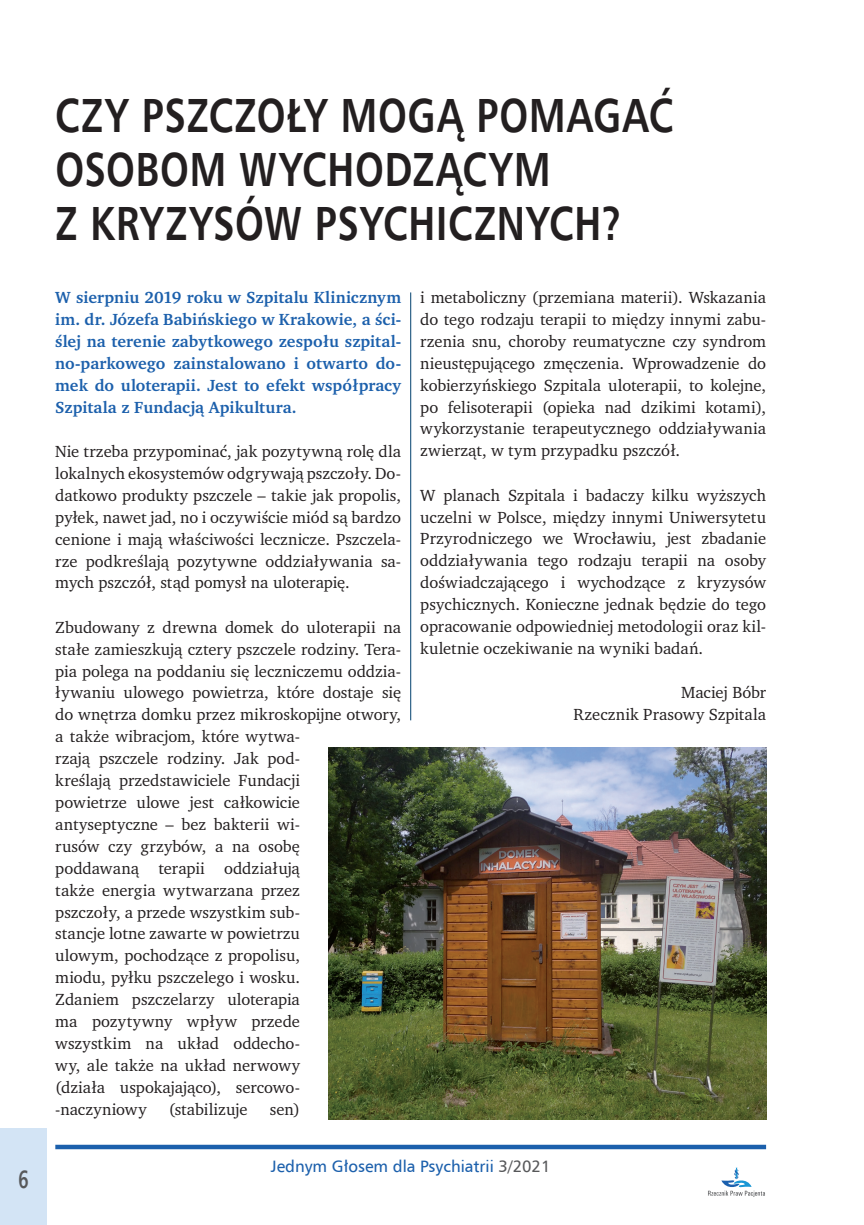
<style>
.page{position:relative;width:864px;height:1225px;background:#fff}
.page>*{position:absolute;margin:0;border:0;box-sizing:border-box;transform-origin:0 0}
.t1{font:700 48px/54px "Humnst 777 EU";letter-spacing:.02em;color:#231f20;scale:.8 1}
.t2{font:700 25.2px "Humnst 777 EU";color:#57585a;scale:.71 1}
.t3{font:16.5px/21.9px "Charter ITC Pro";color:#231f20;text-align:justify}
.t4{font:700 16.5px/21.9px "Charter ITC Pro";letter-spacing:.005em;color:#1c60ac;text-align:justify}
.t5{font:16.5px "Humnst 777 EU Normal";color:#1c60ac}
.s1{color:#57585a}
</style>
<div class="page">
<div style="left:55px;top:1144px;width:710px;height:5px;background:#1c60ac"></div>
<svg style="left:708px;top:1167px;width:56px;height:30px"></svg>
<div style="left:0;top:1127px;width:47px;height:98px;background:#d3e4f5"></div>
<img style="left:328px;top:748px;width:437px;height:371px">
<hr style="left:410px;top:292px;width:1px;height:428px;background:#02406e">
<h2 class="t2" style="left:18px;top:1163px;width:16px">6</h2>
<h1 class="t1" style="left:55px;top:88px;width:773px">CZY PSZCZOŁY MOGĄ POMAGAĆ<br>OSOBOM WYCHODZĄCYM<br>Z KRYZYSÓW PSYCHICZNYCH?</h1>
<p class="t4" style="left:55px;top:287px;width:347px">W sierpniu 2019 roku w Szpitalu Klinicznym im. dr. Józefa Babińskiego w Krakowie, a ści&shy;ślej na terenie zabytkowego zespołu szpital&shy;no-parkowego zainstalowano i otwarto do&shy;mek do uloterapii. Jest to efekt współpracy Szpitala z Fundacją Apikultura.</p>
<p class="t3" style="left:55px;top:440px;width:347px">Nie trzeba przypominać, jak pozytywną rolę dla lokalnych ekosystemów odgrywają pszczoły. Do&shy;datkowo produkty pszczele – takie jak propolis, pyłek, nawet jad, no i oczywiście miód są bardzo cenione i mają właściwości lecznicze. Pszczela&shy;rze podkreślają pozytywne oddziaływania sa&shy;mych pszczół, stąd pomysł na uloterapię.</p>
<p class="t3" style="left:55px;top:616px;width:347px;text-align:left">Zbudowany z drewna domek do uloterapii na stałe zamieszkują cztery pszczele rodziny. Tera&shy;pia polega na poddaniu się leczniczemu oddzia&shy;ływaniu ulowego powietrza, które dostaje się do wnętrza domku przez mikroskopijne otwory, a także wibracjom, które wytwa-<br>rzają pszczele rodziny. Jak pod-<br>kreślają przedstawiciele Fundacji<br>powietrze ulowe jest całkowicie antyseptyczne – bez bakterii wi-<br>rusów czy grzybów, a na osobę<br>poddawaną terapii oddziałują<br>także energia wytwarzana przez<br>pszczoły, a przede wszystkim sub-<br>stancje lotne zawarte w powietrzu<br>ulowym, pochodzące z propolisu,<br>miodu, pyłku pszczelego i wosku.<br>Zdaniem pszczelarzy uloterapia<br>ma pozytywny wpływ przede<br>wszystkim na układ oddecho-<br>wy, ale także na układ nerwowy<br>(działa uspokajająco), sercowo-<br>-naczyniowy</p>
<p class="t3" style="left:169px;top:1097px;width:80px">(stabilizuje</p>
<p class="t3" style="left:270px;top:1097px;width:32px">sen)</p>
<p class="t3" style="left:420px;top:286px;width:347px">i metaboliczny (przemiana materii). Wskazania do tego rodzaju terapii to między innymi zabu&shy;rzenia snu, choroby reumatyczne czy syndrom nieustępującego zmęczenia. Wprowadzenie do kobierzyńskiego Szpitala uloterapii, to kolejne, po felisoterapii (opieka nad dzikimi kotami), wykorzystanie terapeutycznego oddziaływania zwierząt, w tym przypadku pszczół.</p>
<p class="t3" style="left:420px;top:484px;width:347px">W planach Szpitala i badaczy kilku wyższych uczelni w Polsce, między innymi Uniwersytetu Przyrodniczego we Wrocławiu, jest zbadanie oddziaływania tego rodzaju terapii na osoby doświadczającego i wychodzące z kryzysów psychicznych. Konieczne jednak będzie do tego opracowanie odpowiedniej metodologii oraz kil&shy;kuletnie oczekiwanie na wyniki badań.</p>
<p class="t3" style="left:573px;top:681px;width:194px;text-align:right">Maciej Bóbr<br>Rzecznik Prasowy Szpitala</p>
<p class="t5" style="left:271px;top:1155px;width:281px">Jednym Głosem dla Psychiatrii <span class="s1">3/2021</span></p>
</div>
